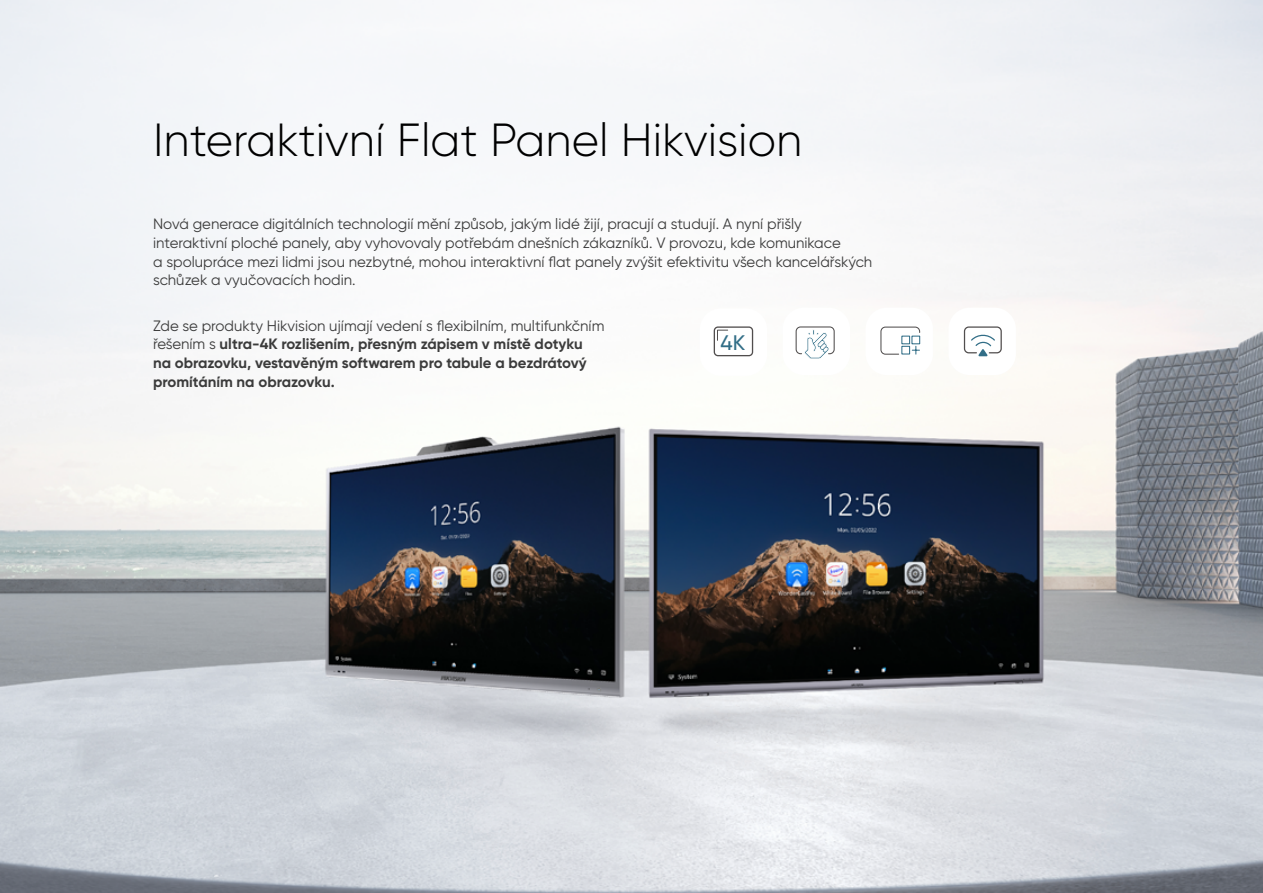
<style>
.page{position:relative;width:1263px;height:893px;background:#fff}
.page>*{position:absolute;margin:0;border:0;box-sizing:border-box;transform-origin:0 0}
.t1{font:300 46.35px "Gilroy";color:#000}
.t2{font:500 21px "Gilroy";color:#326e87}
.t3{font:15px/18.8px "Gilroy";color:#3b3b3b}
.t4{font:700 15px/18.8px "Gilroy";color:#3b3b3b}
.s1{font-weight:400}
</style>
<div class="page">
<img style="left:0;top:0;width:1263px;height:893px">
<div style="left:700px;top:308px;width:67px;height:68px;background:#fff;border-radius:21px"></div>
<div style="left:865px;top:308px;width:68px;height:67px;background:#fff;border-radius:21px"></div>
<div style="left:783px;top:308px;width:67px;height:67px;background:#fff;border-radius:21px"></div>
<div style="left:948px;top:308px;width:68px;height:67px;background:#fff;border-radius:21px"></div>
<div style="left:714px;top:326px;width:39px;height:30px;border:1px solid #514e4e;border-radius:4px"></div>
<svg style="left:717px;top:329px;width:11px;height:12px"></svg>
<div style="left:796px;top:326px;width:39px;height:28px;background:#fff;border:1px solid #514e4e;border-radius:4px"></div>
<svg style="left:804px;top:330px;width:26px;height:29px"></svg>
<div style="left:964px;top:326px;width:38px;height:27px;background:#fff;border:1px solid #514e4e;border-radius:4px"></div>
<svg style="left:970px;top:334px;width:26px;height:22px"></svg>
<svg style="left:880px;top:326px;width:41px;height:29px"></svg>
<h1 class="t1" style="left:153px;top:112px;width:651px">Interaktivní Flat Panel Hikvision</h1>
<p class="t3" style="left:153px;top:214px;width:721px">Nová generace digitálních technologií mění způsob, jakým lidé žijí, pracují a studují. A nyní přišly interaktivní ploché panely, aby vyhovovaly potřebám dnešních zákazníků. V provozu, kde komunikace<br>a spolupráce mezi lidmi jsou nezbytné, mohou interaktivní flat panely zvýšit efektivitu všech kancelářských schůzek a vyučovacích hodin.</p>
<p class="t4" style="left:153px;top:316px;width:453px"><span class="s1">Zde se produkty Hikvision ujímají vedení s flexibilním, multifunkčním řešením s</span> ultra-4K rozlišením, přesným zápisem v místě dotyku na obrazovku, vestavěným softwarem pro tabule a bezdrátový promítáním na obrazovku.</p>
<h2 class="t2" style="left:721px;top:329px;width:26px">4K</h2>
</div>
